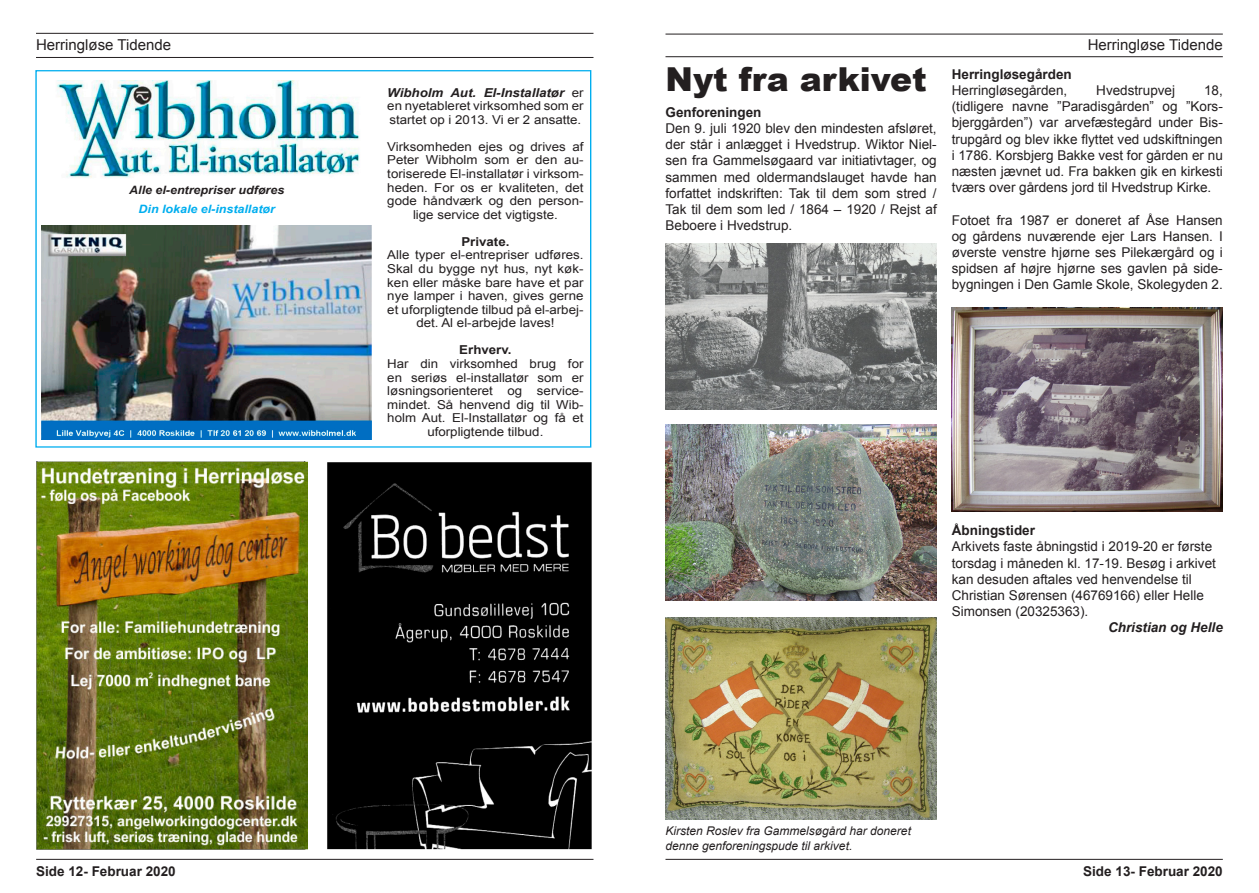
<style>
.page{position:relative;width:1259px;height:893px;background:#fff}
.page>*{position:absolute;margin:0;border:0;box-sizing:border-box;transform-origin:0 0}
.t1{font:900 33px "Arial";color:#231f20}
.t2{font:15px "Arial";color:#231f20}
.t3{font:13.5px/16.2px "Arial";color:#231f20;text-align:justify}
.t4{font:700 13.5px "Arial";color:#231f20}
.t5{font:italic 700 13.5px "Arial";color:#231f20}
.t6{font:12.3px/13.5px "Arial";color:#231f20;text-align:center;scale:1.08 1}
.t7{font:italic 12px/14.4px "Arial";color:#231f20}
.t8{font:italic 700 11.55px/19px "Arial";color:#231f20;text-align:center;scale:1.08 1}
.s1{color:#00aeef}
.s2{font-weight:700;font-style:italic}
.s3{font-weight:700}
</style>
<div class="page">
<hr style="left:36px;top:33px;width:557px;height:1px;background:#231f20">
<hr style="left:36px;top:57px;width:557px;height:1px;background:#231f20">
<hr style="left:665px;top:34px;width:557px;height:1px;background:#231f20">
<hr style="left:665px;top:56px;width:557px;height:1px;background:#231f20">
<hr style="left:36px;top:859px;width:557px;height:1px;background:#231f20">
<hr style="left:665px;top:859px;width:557px;height:1px;background:#231f20">
<img style="left:36px;top:461px;width:272px;height:388px">
<img style="left:327px;top:462px;width:265px;height:388px">
<img style="left:665px;top:243px;width:271px;height:166px">
<img style="left:665px;top:425px;width:271px;height:176px">
<img style="left:665px;top:617px;width:271px;height:202px">
<img style="left:951px;top:308px;width:272px;height:204px">
<img style="left:57px;top:80px;width:303px;height:98px">
<img style="left:42px;top:226px;width:329px;height:214px">
<p class="t2" style="left:36px;top:35px;width:137px">Herringløse Tidende</p>
<p class="t2" style="left:1087px;top:35px;width:137px">Herringløse Tidende</p>
<p class="t8" style="left:129px;top:181px;width:145px">Alle el-entrepriser udføres<br><span class="s1">Din lokale el-installatør</span></p>
<p class="t6" style="left:387px;top:86px;width:183px;text-align:justify"><span class="s2">Wibholm Aut. El-Installatør</span> er en nyetableret virksomhed som er startet op i 2013. Vi er 2 ansatte.</p>
<p class="t6" style="left:387px;top:140px;width:183px">Virksomheden ejes og drives af<br>Peter Wibholm som er den au&shy;toriserede El-installatør i virksom&shy;heden. For os er kvaliteten, det gode håndværk og den person&shy;lige service det vigtigste.</p>
<p class="t6" style="left:387px;top:235px;width:183px"><span class="s3">Private.<br></span>Alle typer el-entrepriser udføres.<br>Skal du bygge nyt hus, nyt køk&shy;ken eller måske bare have et par nye lamper i haven, gives gerne et uforpligtende tilbud på el-arbej&shy;det. Al el-arbejde laves!</p>
<p class="t6" style="left:387px;top:343px;width:183px"><span class="s3">Erhverv.<br></span>Har din virksomhed brug for en seriøs el-installatør som er løsningsorienteret og service&shy;mindet. Så henvend dig til Wib&shy;holm Aut. El-Installatør og få et uforpligtende tilbud.</p>
<p class="t1" style="left:665px;top:55px;width:263px">Nyt fra arkivet</p>
<p class="t4" style="left:665px;top:103px;width:98px">Genforeningen</p>
<p class="t3" style="left:665px;top:120px;width:273px">Den 9. juli 1920 blev den mindesten afsløret, der står i anlægget i Hvedstrup. Wiktor Niel&shy;sen fra Gammelsøgaard var initiativtager, og sammen med oldermandslauget havde han forfattet indskriften: Tak til dem som stred / Tak til dem som led / 1864 – 1920 / Rejst af Beboere i Hvedstrup.</p>
<p class="t4" style="left:951px;top:65px;width:122px">Herringløsegården</p>
<p class="t3" style="left:951px;top:82px;width:117px">Herringløsegården,</p>
<p class="t3" style="left:1096px;top:82px;width:80px">Hvedstrupvej</p>
<p class="t3" style="left:951px;top:82px;width:273px;text-indent:252px">18, (tidligere navne ”Paradisgården” og ”Kors&shy;bjerggården”) var arvefæstegård under Bis&shy;trupgård og blev ikke flyttet ved udskiftningen i 1786. Korsbjerg Bakke vest for gården er nu næsten jævnet ud. Fra bakken gik en kirkesti tværs over gårdens jord til Hvedstrup Kirke.</p>
<p class="t3" style="left:951px;top:212px;width:273px">Fotoet fra 1987 er doneret af Åse Hansen og gårdens nuværende ejer Lars Hansen. I øverste venstre hjørne ses Pilekærgård og i spidsen af højre hjørne ses gavlen på side&shy;bygningen i Den Gamle Skole, Skolegyden 2.</p>
<p class="t4" style="left:951px;top:521px;width:85px">Åbningstider</p>
<p class="t3" style="left:951px;top:539px;width:266px;text-align:left">Arkivets faste åbningstid i 2019-20 er første torsdag i måneden kl. 17-19. Besøg i arkivet kan desuden aftales ved henvendelse til Christian Sørensen (46769166) eller Helle Simonsen (20325363).</p>
<p class="t5" style="left:1108px;top:619px;width:116px">Christian og Helle</p>
<p class="t7" style="left:665px;top:824px;width:247px">Kirsten Roslev fra Gammelsøgård har doneret denne genforeningspude til arkivet.</p>
<p class="t4" style="left:36px;top:862px;width:141px">Side 12- Februar 2020</p>
<p class="t4" style="left:1083px;top:862px;width:141px">Side 13- Februar 2020</p>
</div>
